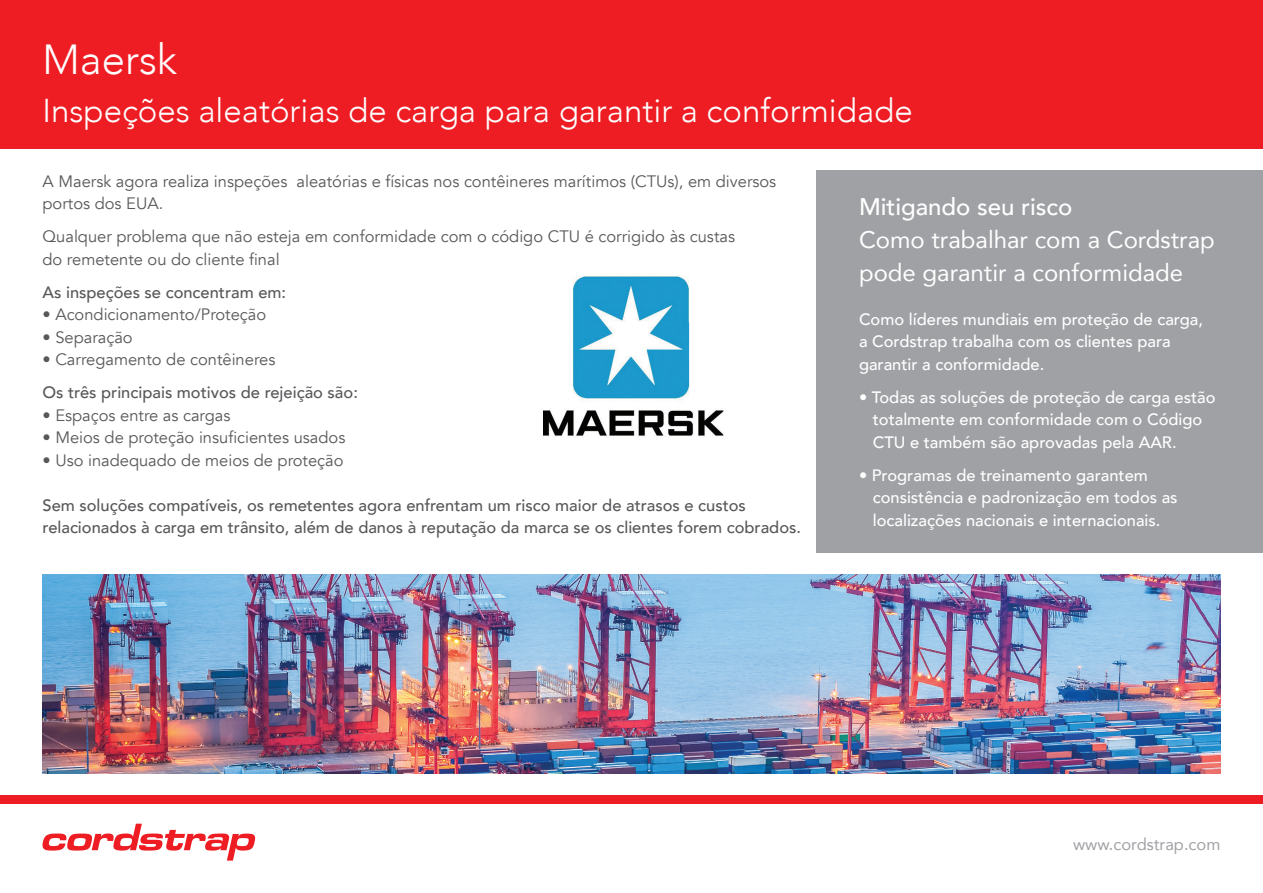
<style>
.page{position:relative;width:1263px;height:893px;background:#fff}
.page>*{position:absolute;margin:0;border:0;box-sizing:border-box;transform-origin:0 0}
.t1{font:300 42px "Avenir";color:#fff}
.t2{font:300 33px "Avenir";color:#fff}
.t3{font:24px/33px "Avenir";color:#fff}
.t4{font:500 24px "Avenir";color:#fff}
.t5{font:16.5px/22.5px "Avenir";color:#57585a}
.t6{font:500 16.5px "Avenir";color:#fff}
.t7{font:500 16.5px "Avenir";color:#57585a}
.t8{font:16.5px "Avenir";color:#a0a1a5}
</style>
<div class="page">
<div style="left:0;top:0;width:1263px;height:149px;background:#ee1d23"></div>
<div style="left:0;top:795px;width:1263px;height:9px;background:#ee1d23"></div>
<svg style="left:42px;top:824px;width:214px;height:37px"></svg>
<img style="left:43px;top:574px;width:1177px;height:200px">
<div style="left:816px;top:170px;width:447px;height:383px;background:#a0a1a5"></div>
<img style="left:543px;top:275px;width:181px;height:161px">
<p class="t1" style="left:43px;top:34px;width:136px">Maersk</p>
<p class="t2" style="left:43px;top:91px;width:872px">Inspeções aleatórias de carga para garantir a conformidade</p>
<p class="t5" style="left:43px;top:170px;width:735px">A Maersk agora realiza inspeções aleatórias e físicas nos contêineres marítimos (CTUs), em diversos portos dos EUA.</p>
<p class="t5" style="left:43px;top:225px;width:694px">Qualquer problema que não esteja em conformidade com o código CTU é corrigido às custas</p>
<p class="t5" style="left:43px;top:248px;width:239px">do remetente ou do cliente final</p>
<p class="t7" style="left:43px;top:278px;width:245px">As inspeções se concentram em:</p>
<p class="t5" style="left:43px;top:303px;width:225px">• Acondicionamento/Proteção</p>
<p class="t5" style="left:43px;top:326px;width:92px">• Separação</p>
<p class="t5" style="left:43px;top:348px;width:234px">• Carregamento de contêineres</p>
<p class="t7" style="left:43px;top:378px;width:317px">Os três principais motivos de rejeição são:</p>
<p class="t5" style="left:43px;top:404px;width:189px">• Espaços entre as cargas</p>
<p class="t5" style="left:43px;top:426px;width:304px">• Meios de proteção insuficientes usados</p>
<p class="t5" style="left:43px;top:449px;width:303px">• Uso inadequado de meios de proteção</p>
<p class="t7" style="left:43px;top:491px;width:705px">Sem soluções compatíveis, os remetentes agora enfrentam um risco maior de atrasos e custos</p>
<p class="t7" style="left:43px;top:513px;width:760px">relacionados à carga em trânsito, além de danos à reputação da marca se os clientes forem cobrados.</p>
<p class="t4" style="left:859px;top:186px;width:215px">Mitigando seu risco</p>
<p class="t3" style="left:859px;top:223px;width:357px">Como trabalhar com a Cordstrap pode garantir a conformidade</p>
<p class="t6" style="left:859px;top:305px;width:345px">Como líderes mundiais em proteção de carga,</p>
<p class="t6" style="left:859px;top:327px;width:313px">a Cordstrap trabalha com os clientes para</p>
<p class="t6" style="left:859px;top:350px;width:187px">garantir a conformidade.</p>
<p class="t6" style="left:859px;top:383px;width:358px">• Todas as soluções de proteção de carga estão</p>
<p class="t6" style="left:873px;top:405px;width:331px">totalmente em conformidade com o Código</p>
<p class="t6" style="left:873px;top:428px;width:305px">CTU e também são aprovadas pela AAR.</p>
<p class="t6" style="left:859px;top:461px;width:290px">• Programas de treinamento garantem</p>
<p class="t6" style="left:873px;top:483px;width:306px">consistência e padronização em todos as</p>
<p class="t6" style="left:873px;top:506px;width:289px">localizações nacionais e internacionais.</p>
<p class="t8" style="left:1073px;top:831px;width:149px">www.cordstrap.com</p>
</div>
